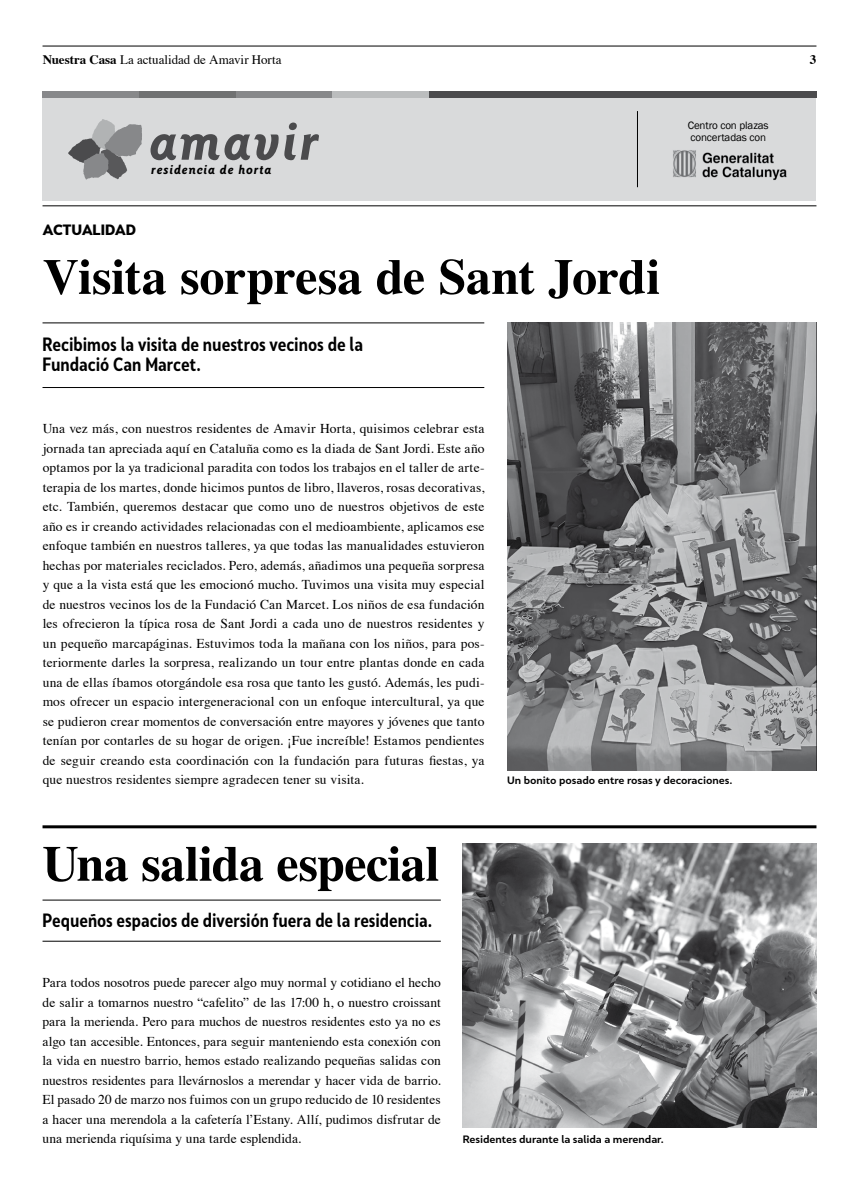
<style>
.page{position:relative;width:859px;height:1197px;background:#fff}
.page>*{position:absolute;margin:0;border:0;box-sizing:border-box;transform-origin:0 0}
.t1{font:italic 700 51px "Goudy Sans BQ";letter-spacing:.055em;color:#4b4b4d}
.t2{font:700 50px "Times";letter-spacing:-.01em;color:#000}
.t3{font:700 18px/20px "Skola Sans Cn";color:#000}
.t4{font:900 14px "Skola Sans";color:#000}
.t5{font:13.5px/19.5px "Times";letter-spacing:.01em;color:#000;text-align:justify}
.t6{font:13px "Times";color:#000}
.t7{font:700 13px "Times";color:#000}
.t8{font:italic 700 12.5px "Goudy Sans BQ";letter-spacing:.075em;color:#000}
.t9{font:11px/12px "Franklin Gothic";letter-spacing:-.01em;color:#000}
.t10{font:700 10px "Skola Sans";letter-spacing:-.01em;color:#000}
.s1{font-weight:700}
</style>
<div class="page">
<div style="left:43px;top:93px;width:773px;height:107px;background:#d9dadb"></div>
<img style="left:463px;top:843px;width:354px;height:284px">
<hr style="left:43px;top:825px;width:773px;height:3px;background:#000">
<hr style="left:43px;top:322px;width:441px;height:1px;background:#000">
<hr style="left:43px;top:387px;width:441px;height:1px;background:#000">
<hr style="left:43px;top:899px;width:398px;height:1px;background:#000">
<hr style="left:43px;top:940px;width:398px;height:1px;background:#000">
<div style="left:43px;top:91px;width:96px;height:6px;background:#87888a"></div>
<div style="left:139px;top:91px;width:97px;height:6px;background:#707172"></div>
<div style="left:236px;top:91px;width:97px;height:6px;background:#87888a"></div>
<div style="left:332px;top:91px;width:97px;height:6px;background:#bbbdbe"></div>
<div style="left:429px;top:91px;width:387px;height:6px;background:#4b4b4d"></div>
<hr style="left:637px;top:111px;width:1px;height:76px;background:#000">
<img style="left:673px;top:150px;width:114px;height:30px">
<img style="left:507px;top:322px;width:310px;height:448px">
<hr style="left:43px;top:205px;width:773px;height:1px;background:#000">
<svg style="left:68px;top:119px;width:74px;height:61px"></svg>
<hr style="left:43px;top:46px;width:773px;height:1px;background:#000">
<p class="t6" style="left:43px;top:47px;width:240px"><span class="s1">Nuestra Casa</span> La actualidad de Amavir Horta</p>
<p class="t7" style="left:810px;top:47px;width:8px">3</p>
<h1 class="t1" style="left:149px;top:112px;width:171px">amavir</h1>
<p class="t8" style="left:151px;top:162px;width:121px">residencia de horta</p>
<p class="t4" style="left:43px;top:221px;width:95px">ACTUALIDAD</p>
<h2 class="t2" style="left:43px;top:229px;width:619px">Visita sorpresa de Sant Jordi</h2>
<h3 class="t3" style="left:43px;top:334px;width:322px">Recibimos la visita de nuestros vecinos de la<br>Fundació Can Marcet.</h3>
<p class="t9" style="left:688px;top:119px;width:82px">Centro con plazas concertadas con</p>
<p class="t5" style="left:43px;top:417px;width:443px">Una vez más, con nuestros residentes de Amavir Horta, quisimos celebrar esta jornada tan apreciada aquí en Cataluña como es la diada de Sant Jordi. Este año optamos por la ya tradicional paradita con todos los trabajos en el taller de arte&shy;terapia de los martes, donde hicimos puntos de libro, llaveros, rosas decorativas, etc. También, queremos destacar que como uno de nuestros objetivos de este año es ir creando actividades relacionadas con el medioambiente, aplicamos ese enfoque también en nuestros talleres, ya que todas las manualidades estuvieron hechas por materiales reciclados. Pero, además, añadimos una pequeña sorpresa y que a la vista está que les emocionó mucho. Tuvimos una visita muy especial de nuestros vecinos los de la Fundació Can Marcet. Los niños de esa fundación les ofrecieron la típica rosa de Sant Jordi a cada uno de nuestros residentes y un pequeño marcapáginas. Estuvimos toda la mañana con los niños, para pos&shy;teriormente darles la sorpresa, realizando un tour entre plantas donde en cada una de ellas íbamos otorgándole esa rosa que tanto les gustó. Además, les pudi&shy;mos ofrecer un espacio intergeneracional con un enfoque intercultural, ya que se pudieron crear momentos de conversación entre mayores y jóvenes que tanto tenían por contarles de su hogar de origen. ¡Fue increíble! Estamos pendientes de seguir creando esta coordinación con la fundación para futuras fiestas, ya que nuestros residentes siempre agradecen tener su visita.</p>
<p class="t10" style="left:507px;top:774px;width:227px">Un bonito posado entre rosas y decoraciones.</p>
<h2 class="t2" style="left:43px;top:815px;width:398px">Una salida especial</h2>
<h3 class="t3" style="left:43px;top:909px;width:391px">Pequeños espacios de diversión fuera de la residencia.</h3>
<p class="t5" style="left:43px;top:971px;width:400px">Para todos nosotros puede parecer algo muy normal y cotidiano el hecho de salir a tomarnos nuestro “cafelito” de las 17:00 h, o nuestro croissant para la merienda. Pero para muchos de nuestros residentes esto ya no es algo tan accesible. Entonces, para seguir manteniendo esta conexión con la vida en nuestro barrio, hemos estado realizando pequeñas salidas con nuestros residentes para llevárnoslos a merendar y hacer vida de barrio.<br>El pasado 20 de marzo nos fuimos con un grupo reducido de 10 residentes a hacer una merendola a la cafetería l’Estany. Allí, pudimos disfrutar de una merienda riquísima y una tarde esplendida.</p>
<p class="t10" style="left:463px;top:1132px;width:203px">Residentes durante la salida a merendar.</p>
</div>
